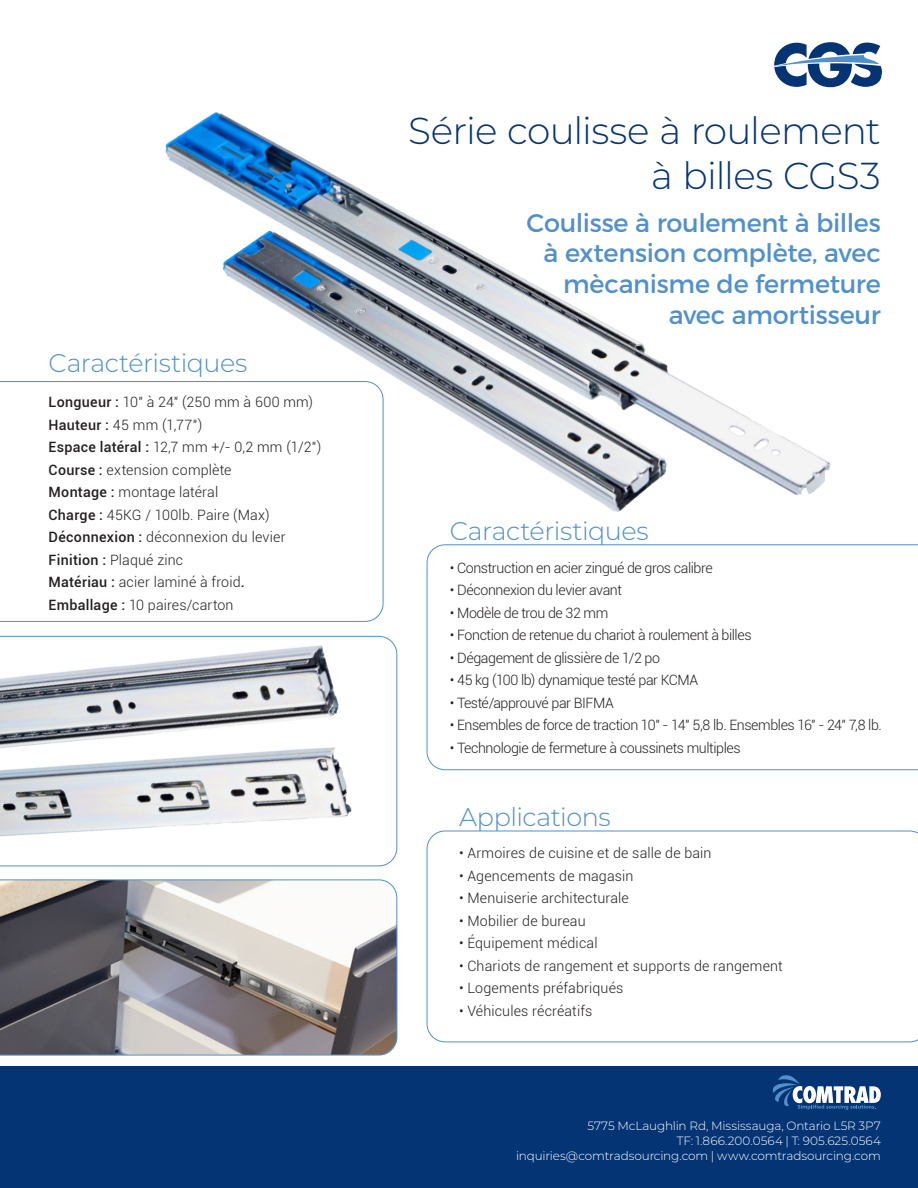
<style>
.page{position:relative;width:918px;height:1188px;background:#fff}
.page>*{position:absolute;margin:0;border:0;box-sizing:border-box;transform-origin:0 0}
.Front_PG_-_Head_1{font:300 37.5px "Montserrat";letter-spacing:-.02em;color:#053474}
.Front_PG_-_Head_2{font:25.5px/30.6px "Montserrat";letter-spacing:-.01em;color:#5090cc;text-align:right}
.Front_PG_-_Frame_Head{font:300 25.5px "Montserrat";letter-spacing:-.02em;color:#5090cc}
.Body_text{font:300 14.25px "Roboto";color:#231f20}
.Body_text-2{font:300 14.25px "Roboto";letter-spacing:-.03em;color:#231f20}
.Body_text-3{font:300 14.25px "Roboto";letter-spacing:-.025em;color:#231f20}
.t1{font:300 12px/15px "Montserrat";letter-spacing:-.01em;color:#fff;text-align:right}
.s1{font-weight:500}
</style>
<div class="page">
<div style="left:0;top:1066px;width:918px;height:122px;background:#053474"></div>
<svg style="left:772px;top:1075px;width:109px;height:35px"></svg>
<svg style="left:0;top:381px;width:383px;height:241px"></svg>
<svg style="left:0;top:636px;width:397px;height:230px"></svg>
<svg style="left:0;top:880px;width:397px;height:175px"></svg>
<svg style="left:427px;top:545px;width:491px;height:225px"></svg>
<svg style="left:427px;top:831px;width:491px;height:211px"></svg>
<img style="left:111px;top:87px;width:745px;height:465px">
<img style="left:192px;top:192px;width:496px;height:356px">
<svg style="left:774px;top:42px;width:108px;height:45px"></svg>
<p class="Front_PG_-_Frame_Head" style="left:49px;top:346px;width:200px">Caractéristiques</p>
<p class="Body_text" style="left:49px;top:392px;width:266px"><span class="s1">Longueur :</span> 10" à 24" (250 mm à 600 mm)</p>
<p class="Body_text" style="left:49px;top:415px;width:155px"><span class="s1">Hauteur :</span> 45 mm (1,77")</p>
<p class="Body_text" style="left:49px;top:437px;width:274px"><span class="s1">Espace latéral :</span> 12,7 mm +/- 0,2 mm (1/2")</p>
<p class="Body_text" style="left:49px;top:460px;width:185px"><span class="s1">Course :</span> extension complète</p>
<p class="Body_text" style="left:49px;top:482px;width:171px"><span class="s1">Montage :</span> montage latéral</p>
<p class="Body_text" style="left:49px;top:505px;width:223px"><span class="s1">Charge :</span> 45KG / 100lb. Paire (Max)</p>
<p class="Body_text" style="left:49px;top:527px;width:238px"><span class="s1">Déconnexion :</span> déconnexion du levier</p>
<p class="Body_text" style="left:49px;top:550px;width:136px"><span class="s1">Finition :</span> Plaqué zinc</p>
<p class="Body_text" style="left:49px;top:572px;width:198px"><span class="s1">Matériau :</span> acier laminé à froid<span class="s1">.</span></p>
<p class="Body_text" style="left:49px;top:595px;width:186px"><span class="s1">Emballage :</span> 10 paires/carton</p>
<p class="Front_PG_-_Head_1" style="left:408px;top:106px;width:474px">Série coulisse à roulement</p>
<p class="Front_PG_-_Head_1" style="left:651px;top:151px;width:231px">à billes CGS3</p>
<p class="Front_PG_-_Head_2" style="left:527px;top:207px;width:356px">Coulisse à roulement à billes à extension complète, avec mècanisme de fermeture avec amortisseur</p>
<p class="Front_PG_-_Frame_Head" style="left:450px;top:513px;width:200px">Caractéristiques</p>
<p class="Body_text-2" style="left:450px;top:558px;width:264px">• Construction en acier zingué de gros calibre</p>
<p class="Body_text-2" style="left:450px;top:581px;width:174px">• Déconnexion du levier avant</p>
<p class="Body_text-3" style="left:450px;top:603px;width:160px">• Modèle de trou de 32 mm</p>
<p class="Body_text-2" style="left:450px;top:626px;width:303px">• Fonction de retenue du chariot à roulement à billes</p>
<p class="Body_text-3" style="left:450px;top:648px;width:212px">• Dégagement de glissière de 1/2 po</p>
<p class="Body_text-2" style="left:450px;top:671px;width:250px">• 45 kg (100 lb) dynamique testé par KCMA</p>
<p class="Body_text-2" style="left:450px;top:693px;width:166px">• Testé/approuvé par BIFMA</p>
<p class="Body_text-2" style="left:450px;top:716px;width:434px">• Ensembles de force de traction 10" - 14" 5,8 lb. Ensembles 16" - 24" 7,8 lb.</p>
<p class="Body_text-2" style="left:450px;top:738px;width:292px">• Technologie de fermeture à coussinets multiples</p>
<p class="Front_PG_-_Frame_Head" style="left:459px;top:800px;width:153px">Applications</p>
<p class="Body_text" style="left:459px;top:844px;width:254px">• Armoires de cuisine et de salle de bain</p>
<p class="Body_text" style="left:459px;top:866px;width:176px">• Agencements de magasin</p>
<p class="Body_text" style="left:459px;top:889px;width:171px">• Menuiserie architecturale</p>
<p class="Body_text" style="left:459px;top:911px;width:128px">• Mobilier de bureau</p>
<p class="Body_text" style="left:459px;top:934px;width:140px">• Équipement médical</p>
<p class="Body_text" style="left:459px;top:956px;width:325px">• Chariots de rangement et supports de rangement</p>
<p class="Body_text" style="left:459px;top:979px;width:166px">• Logements préfabriqués</p>
<p class="Body_text" style="left:459px;top:1001px;width:135px">• Véhicules récréatifs</p>
<p class="t1" style="left:516px;top:1118px;width:366px">5775 McLaughlin Rd, Mississauga, Ontario L5R 3P7<br>TF: 1.866.200.0564 | T: 905.625.0564 inquiries@comtradsourcing.com | www.comtradsourcing.com</p>
</div>
